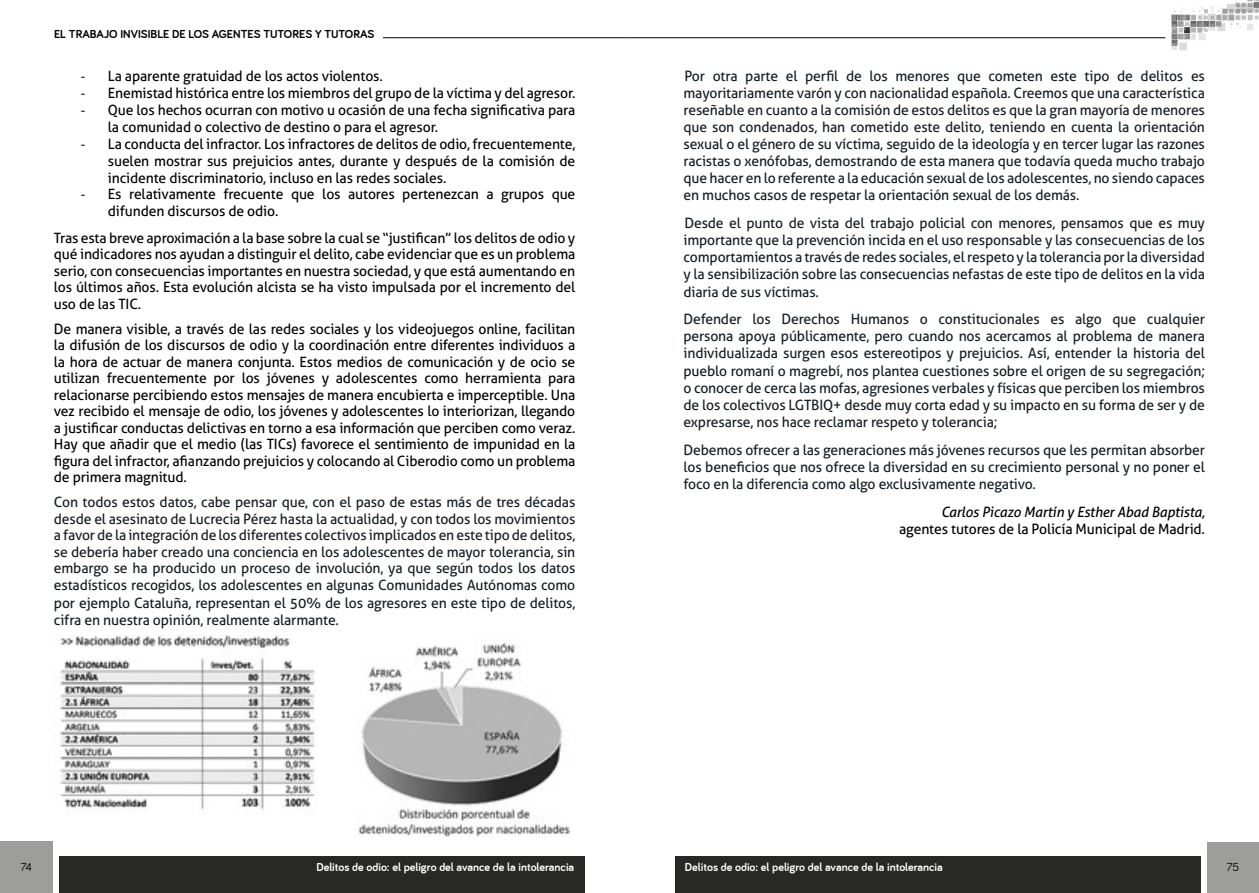
<style>
.page{position:relative;width:1259px;height:893px;background:#fff}
.page>*{position:absolute;margin:0;border:0;box-sizing:border-box;transform-origin:0 0}
.t1{font:14.25px/17.1px "Aller";letter-spacing:-.01em;color:#141d23;text-align:justify}
.t2{font:14.25px/16.5px "Aller";letter-spacing:-.01em;color:#000;text-align:justify}
.t3{font:italic 14.25px "Aller";letter-spacing:-.01em;color:#000}
.t4{font:700 12px "Bariol";color:#fff}
.t5{font:700 12px "Bariol";color:#000}
.t6{font:12px "Bariol";color:#000}
.s1{font-family:"Calibri";font-size:15px}
</style>
<div class="page">
<div style="left:1207px;top:843px;width:52px;height:50px;background:#9d9d9c"></div>
<div style="left:60px;top:856px;width:525px;height:37px;background:#282827"></div>
<div style="left:675px;top:856px;width:526px;height:37px;background:#282827"></div>
<div style="left:0;top:842px;width:53px;height:51px;background:#9d9d9c"></div>
<svg style="left:1171px;top:0;width:88px;height:50px"></svg>
<div style="left:1179px;top:42px;width:8px;height:8px;background:#dcdcdc"></div>
<hr style="left:383px;top:37px;width:246px;height:1px;background:#000">
<hr style="left:629px;top:37px;width:536px;height:1px;background:#000">
<img style="left:60px;top:635px;width:511px;height:203px">
<p class="t5" style="left:54px;top:27px;width:322px">EL TRABAJO INVISIBLE DE LOS AGENTES TUTORES Y TUTORAS</p>
<p class="t2" style="left:81px;top:67px;width:303px"><span class="s1">-</span> La aparente gratuidad de los actos violentos.</p>
<p class="t2" style="left:81px;top:84px;width:496px"><span class="s1">-</span> Enemistad histórica entre los miembros del grupo de la víctima y del agresor.</p>
<p class="t2" style="left:108px;top:101px;width:469px;line-height:17.1px;text-indent:-27px"><span class="s1">-</span> Que los hechos ocurran con motivo u ocasión de una fecha significativa para la comunidad o colectivo de destino o para el agresor.</p>
<p class="t2" style="left:108px;top:136px;width:469px;text-indent:-27px"><span class="s1">-</span> La conducta del infractor. Los infractores de delitos de odio, frecuentemente, suelen mostrar sus prejuicios antes, durante y después de la comisión de incidente discriminatorio, incluso en las redes sociales.</p>
<p class="t2" style="left:108px;top:186px;width:469px;text-indent:-27px"><span class="s1">-</span> Es relativamente frecuente que los autores pertenezcan a grupos que difunden discursos de odio.</p>
<p class="t2" style="left:54px;top:229px;width:523px">Tras esta breve aproximación a la base sobre la cual se “justifican” los delitos de odio y qué indicadores nos ayudan a distinguir el delito, cabe evidenciar que es un problema serio, con consecuencias importantes en nuestra sociedad, y que está aumentando en los últimos años. Esta evolución alcista se ha visto impulsada por el incremento del uso de las TIC.</p>
<p class="t2" style="left:54px;top:320px;width:523px">De manera visible, a través de las redes sociales y los videojuegos online, facilitan la difusión de los discursos de odio y la coordinación entre diferentes individuos a la hora de actuar de manera conjunta. Estos medios de comunicación y de ocio se utilizan frecuentemente por los jóvenes y adolescentes como herramienta para relacionarse percibiendo estos mensajes de manera encubierta e imperceptible. Una vez recibido el mensaje de odio, los jóvenes y adolescentes lo interiorizan, llegando a justificar conductas delictivas en torno a esa información que perciben como veraz.<br>Hay que añadir que el medio (las TICs) favorece el sentimiento de impunidad en la figura del infractor, afianzando prejuicios y colocando al Ciberodio como un problema de primera magnitud.</p>
<p class="t1" style="left:54px;top:494px;width:523px">Con todos estos datos, cabe pensar que, con el paso de estas más de tres décadas desde el asesinato de Lucrecia Pérez hasta la actualidad, y con todos los movimientos a favor de la integración de los diferentes colectivos implicados en este tipo de delitos, se debería haber creado una conciencia en los adolescentes de mayor tolerancia, sin embargo se ha producido un proceso de involución, ya que según todos los datos estadísticos recogidos, los adolescentes en algunas Comunidades Autónomas como por ejemplo Cataluña, representan el 50% de los agresores en este tipo de delitos, cifra en nuestra opinión, realmente alarmante.</p>
<p class="t1" style="left:683px;top:67px;width:523px">Por otra parte el perfil de los menores que cometen este tipo de delitos es mayoritariamente varón y con nacionalidad española. Creemos que una característica reseñable en cuanto a la comisión de estos delitos es que la gran mayoría de menores que son condenados, han cometido este delito, teniendo en cuenta la orientación sexual o el género de su víctima, seguido de la ideología y en tercer lugar las razones racistas o xenófobas, demostrando de esta manera que todavía queda mucho trabajo que hacer en lo referente a la educación sexual de los adolescentes, no siendo capaces en muchos casos de respetar la orientación sexual de los demás.</p>
<p class="t1" style="left:683px;top:214px;width:523px">Desde el punto de vista del trabajo policial con menores, pensamos que es muy importante que la prevención incida en el uso responsable y las consecuencias de los comportamientos a través de redes sociales, el respeto y la tolerancia por la diversidad y la sensibilización sobre las consecuencias nefastas de este tipo de delitos en la vida diaria de sus víctimas.</p>
<p class="t1" style="left:683px;top:311px;width:523px">Defender los Derechos Humanos o constitucionales es algo que cualquier persona apoya públicamente, pero cuando nos acercamos al problema de manera individualizada surgen esos estereotipos y prejuicios. Así, entender la historia del pueblo romaní o magrebí, nos plantea cuestiones sobre el origen de su segregación; o conocer de cerca las mofas, agresiones verbales y físicas que perciben los miembros de los colectivos LGTBIQ+ desde muy corta edad y su impacto en su forma de ser y de expresarse, nos hace reclamar respeto y tolerancia;</p>
<p class="t1" style="left:683px;top:441px;width:523px">Debemos ofrecer a las generaciones más jóvenes recursos que les permitan absorber los beneficios que nos ofrece la diversidad en su crecimiento personal y no poner el foco en la diferencia como algo exclusivamente negativo.</p>
<p class="t3" style="left:941px;top:503px;width:265px">Carlos Picazo Martín y Esther Abad Baptista,</p>
<p class="t2" style="left:899px;top:520px;width:307px">agentes tutores de la Policía Municipal de Madrid.</p>
<p class="t4" style="left:316px;top:860px;width:259px">Delitos de odio: el peligro del avance de la intolerancia</p>
<p class="t4" style="left:685px;top:860px;width:259px">Delitos de odio: el peligro del avance de la intolerancia</p>
<p class="t6" style="left:21px;top:860px;width:13px">74</p>
<p class="t6" style="left:1226px;top:860px;width:14px">75</p>
</div>
